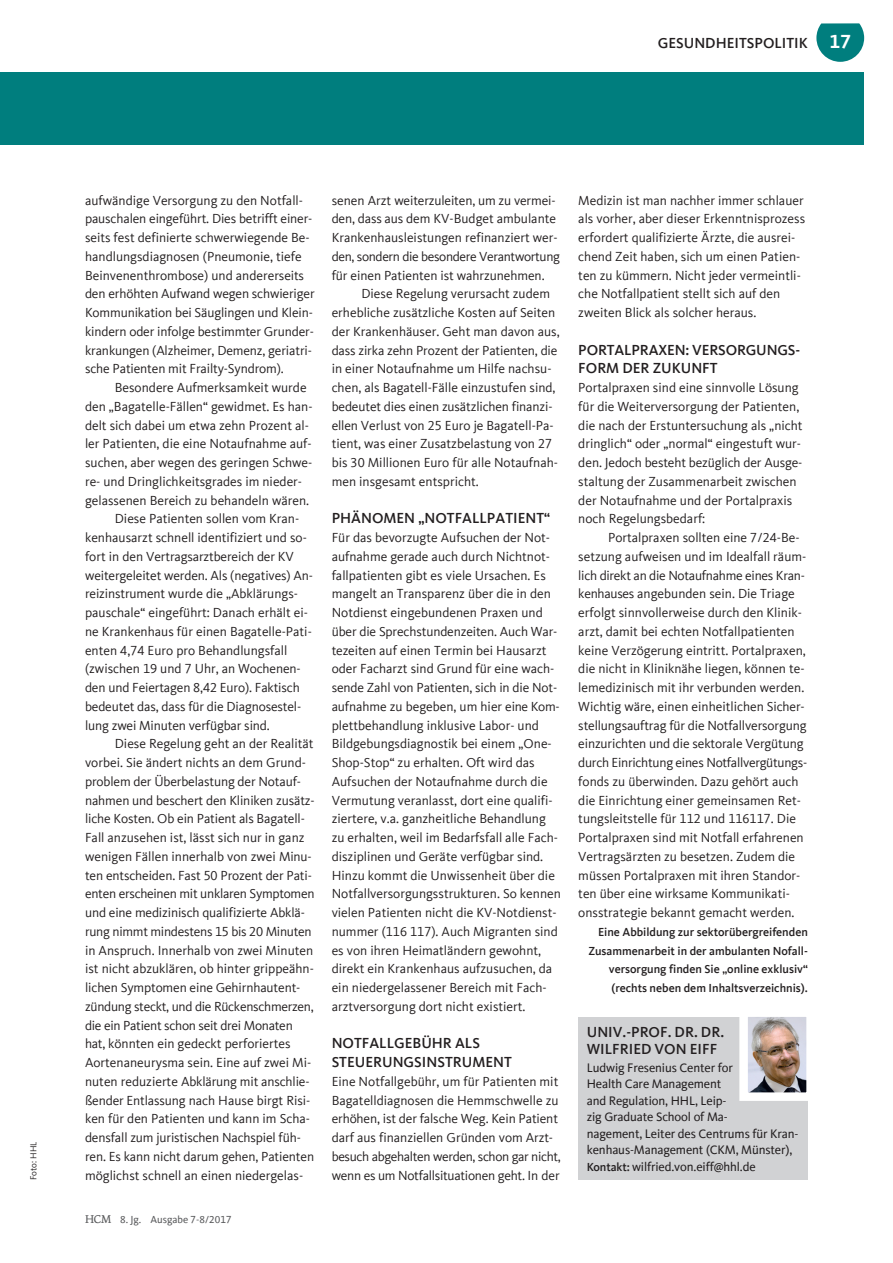
<style>
.page{position:relative;width:893px;height:1263px;background:#fff}
.page>*{position:absolute;margin:0;border:0;box-sizing:border-box;transform-origin:0 0}
.HuC_zztr_pagina{font:700 19.5px "Kievit Offc";color:#fff}
.HuC_zw_std{font:500 15px/18.8px "Kievit Offc";color:#231f20}
.HuC_ueb_kasten_autor{font:500 15px/16.5px "Kievit Offc";color:#231f20}
.HuC_zztr_rubrik_rech{font:500 15px "Kievit Offc";color:#231f20}
.HuC_text_std_m_einzu{font:13.5px/18.8px "Kievit Offc";color:#231f20}
.HuC_text_std{font:13.5px/18.8px "Kievit Offc";color:#231f20}
.HuC_text_kasten{font:12.75px/16.5px "Kievit Offc";letter-spacing:-.01em;color:#231f20}
.HuC_text_std-2{font:500 12px/18.8px "Kievit Offc";color:#231f20;text-align:right}
.HuC_zztr_ausgabe_rec{font:10.5px "Kievit Offc";color:#57585a}
.HuC_bu_foto{font:9px "Kievit Offc";color:#231f20}
.s1{font-family:"Dolly";font-size:12px}
.s2{font-weight:500;font-size:12px}
</style>
<div class="page">
<svg style="left:816px;top:23px;width:48px;height:39px;background:#2d9494"></svg>
<div style="left:0;top:72px;width:863px;height:73px;background:#007e7e"></div>
<div style="left:578px;top:1017px;width:230px;height:163px;background:#d1d2d4"></div>
<img style="left:749px;top:1018px;width:56px;height:73px">
<div style="left:739px;top:1008px;width:76px;height:93px;border:9px solid #fff"></div>
<p class="HuC_zztr_rubrik_rech" style="left:658px;top:34px;width:152px">GESUNDHEITSPOLITIK</p>
<p class="HuC_zztr_pagina" style="left:830px;top:30px;width:23px">17</p>
<p class="HuC_bu_foto" style="left:29px;top:1180px;width:40px;rotate:-90deg">Foto: HHL</p>
<p class="HuC_text_std" style="left:85px;top:191px;width:231px">aufwändige Versorgung zu den Notfall&shy;pauschalen eingeführt. Dies betrifft einer&shy;seits fest definierte schwerwiegende Be&shy;handlungsdiagnosen (Pneumonie, tiefe Beinvenenthrombose) und andererseits den erhöhten Aufwand wegen schwieriger Kommunikation bei Säuglingen und Klein&shy;kindern oder infolge bestimmter Grunder&shy;krankungen (Alzheimer, Demenz, geriatri&shy;sche Patienten mit Frailty-Syndrom).</p>
<p class="HuC_text_std_m_einzu" style="left:85px;top:378px;width:229px;text-indent:30px">Besondere Aufmerksamkeit wurde den „Bagatelle-Fällen“ gewidmet. Es han&shy;delt sich dabei um etwa zehn Prozent al&shy;ler Patienten, die eine Notaufnahme auf&shy;suchen, aber wegen des geringen Schwe&shy;re- und Dringlichkeitsgrades im nieder&shy;gelassenen Bereich zu behandeln wären.</p>
<p class="HuC_text_std_m_einzu" style="left:85px;top:510px;width:229px;text-indent:30px">Diese Patienten sollen vom Kran&shy;kenhausarzt schnell identifiziert und so&shy;fort in den Vertragsarztbereich der KV weitergeleitet werden. Als (negatives) An&shy;reizinstrument wurde die „Abklärungs&shy;pauschale“ eingeführt: Danach erhält ei&shy;ne Krankenhaus für einen Bagatelle-Pati&shy;enten 4,74 Euro pro Behandlungsfall (zwischen 19 und 7 Uhr, an Wochenen&shy;den und Feiertagen 8,42 Euro). Faktisch bedeutet das, dass für die Diagnosestel&shy;lung zwei Minuten verfügbar sind.</p>
<p class="HuC_text_std_m_einzu" style="left:85px;top:735px;width:231px;text-indent:30px">Diese Regelung geht an der Realität vorbei. Sie ändert nichts an dem Grund&shy;problem der Überbelastung der Notauf&shy;nahmen und beschert den Kliniken zusätz&shy;liche Kosten. Ob ein Patient als Bagatell-Fall anzusehen ist, lässt sich nur in ganz wenigen Fällen innerhalb von zwei Minu&shy;ten entscheiden. Fast 50 Prozent der Pati&shy;enten erscheinen mit unklaren Symptomen und eine medizinisch qualifizierte Abklä&shy;rung nimmt mindestens 15 bis 20 Minuten in Anspruch. Innerhalb von zwei Minuten ist nicht abzuklären, ob hinter grippeähn&shy;lichen Symptomen eine Gehirnhautent&shy;zündung steckt, und die Rückenschmerzen, die ein Patient schon seit drei Monaten hat, könnten ein gedeckt perforiertes Aortenaneurysma sein. Eine auf zwei Mi&shy;nuten reduzierte Abklärung mit anschlie&shy;ßender Entlassung nach Hause birgt Risi&shy;ken für den Patienten und kann im Scha&shy;densfall zum juristischen Nachspiel füh&shy;ren. Es kann nicht darum gehen, Patienten möglichst schnell an einen niedergelas-</p>
<p class="HuC_zztr_ausgabe_rec" style="left:85px;top:1213px;width:148px"><span class="s1">HCM</span> 8. Jg. Ausgabe 7-8/2017</p>
<p class="HuC_text_std_m_einzu" style="left:332px;top:191px;width:230px">senen Arzt weiterzuleiten, um zu vermei&shy;den, dass aus dem KV-Budget ambulante Krankenhausleistungen refinanziert wer&shy;den, sondern die besondere Verantwortung für einen Patienten ist wahrzunehmen.</p>
<p class="HuC_text_std_m_einzu" style="left:332px;top:285px;width:229px;text-indent:30px">Diese Regelung verursacht zudem erhebliche zusätzliche Kosten auf Seiten der Krankenhäuser. Geht man davon aus, dass zirka zehn Prozent der Patienten, die in einer Notaufnahme um Hilfe nachsu&shy;chen, als Bagatell-Fälle einzustufen sind, bedeutet dies einen zusätzlichen finanzi&shy;ellen Verlust von 25 Euro je Bagatell-Pa&shy;tient, was einer Zusatzbelastung von 27 bis 30 Millionen Euro für alle Notaufnah&shy;men insgesamt entspricht.</p>
<p class="HuC_zw_std" style="left:332px;top:509px;width:220px">PHÄNOMEN „NOTFALLPATIENT“</p>
<p class="HuC_text_std" style="left:332px;top:528px;width:231px">Für das bevorzugte Aufsuchen der Not&shy;aufnahme gerade auch durch Nichtnot&shy;fallpatienten gibt es viele Ursachen. Es mangelt an Transparenz über die in den Notdienst eingebundenen Praxen und über die Sprechstundenzeiten. Auch War&shy;tezeiten auf einen Termin bei Hausarzt oder Facharzt sind Grund für eine wach&shy;sende Zahl von Patienten, sich in die Not&shy;aufnahme zu begeben, um hier eine Kom&shy;plettbehandlung inklusive Labor- und Bildgebungsdiagnostik bei einem „One-Shop-Stop“ zu erhalten. Oft wird das Aufsuchen der Notaufnahme durch die Vermutung veranlasst, dort eine qualifi&shy;ziertere, v.a. ganzheitliche Behandlung zu erhalten, weil im Bedarfsfall alle Fach&shy;disziplinen und Geräte verfügbar sind.<br>Hinzu kommt die Unwissenheit über die Notfallversorgungsstrukturen. So kennen vielen Patienten nicht die KV-Notdienst&shy;nummer (116 117). Auch Migranten sind es von ihren Heimatländern gewohnt, direkt ein Krankenhaus aufzusuchen, da ein niedergelassener Bereich mit Fach&shy;arztversorgung dort nicht existiert.</p>
<p class="HuC_zw_std" style="left:332px;top:1034px;width:182px">NOTFALLGEBÜHR ALS<br>STEUERUNGSINSTRUMENT</p>
<p class="HuC_text_std" style="left:332px;top:1072px;width:231px">Eine Notfallgebühr, um für Patienten mit Bagatelldiagnosen die Hemmschwelle zu erhöhen, ist der falsche Weg. Kein Patient darf aus finanziellen Gründen vom Arzt&shy;besuch abgehalten werden, schon gar nicht, wenn es um Notfallsituationen geht. In der</p>
<p class="HuC_text_std" style="left:578px;top:191px;width:228px">Medizin ist man nachher immer schlauer als vorher, aber dieser Erkenntnisprozess erfordert qualifizierte Ärzte, die ausrei&shy;chend Zeit haben, sich um einen Patien&shy;ten zu kümmern. Nicht jeder vermeintli&shy;che Notfallpatient stellt sich auf den zweiten Blick als solcher heraus.</p>
<p class="HuC_zw_std" style="left:578px;top:340px;width:223px">PORTALPRAXEN: VERSORGUNGS-<br>FORM DER ZUKUNFT</p>
<p class="HuC_text_std" style="left:578px;top:378px;width:226px">Portalpraxen sind eine sinnvolle Lösung für die Weiterversorgung der Patienten, die nach der Erstuntersuchung als „nicht dringlich“ oder „normal“ eingestuft wur&shy;den. Jedoch besteht bezüglich der Ausge&shy;staltung der Zusammenarbeit zwischen der Notaufnahme und der Portalpraxis noch Regelungsbedarf:</p>
<p class="HuC_text_std_m_einzu" style="left:578px;top:528px;width:230px;text-indent:30px">Portalpraxen sollten eine 7/24-Be&shy;setzung aufweisen und im Idealfall räum&shy;lich direkt an die Notaufnahme eines Kran&shy;kenhauses angebunden sein. Die Triage erfolgt sinnvollerweise durch den Klinik&shy;arzt, damit bei echten Notfallpatienten keine Verzögerung eintritt. Portalpraxen, die nicht in Kliniknähe liegen, können te&shy;lemedizinisch mit ihr verbunden werden.<br>Wichtig wäre, einen einheitlichen Sicher&shy;stellungsauftrag für die Notfallversorgung einzurichten und die sektorale Vergütung durch Einrichtung eines Notfallvergütungs&shy;fonds zu überwinden. Dazu gehört auch die Einrichtung einer gemeinsamen Ret&shy;tungsleitstelle für 112 und 116117. Die Portalpraxen sind mit Notfall erfahrenen Vertragsärzten zu besetzen. Zudem die müssen Portalpraxen mit ihren Standor&shy;ten über eine wirksame Kommunikati&shy;onsstrategie bekannt gemacht werden.</p>
<p class="HuC_text_std-2" style="left:588px;top:922px;width:221px">Eine Abbildung zur sektorübergreifenden Zusammenarbeit in der ambulanten Nofall&shy;versorgung finden Sie „online exklusiv“ (rechts neben dem Inhaltsverzeichnis).</p>
<p class="HuC_ueb_kasten_autor" style="left:587px;top:1024px;width:139px">UNIV.-PROF. DR. DR.<br>WILFRIED VON EIFF</p>
<p class="HuC_text_kasten" style="left:587px;top:1059px;width:213px">Ludwig Fresenius Center for<br>Health Care Management<br>and Regulation, HHL, Leip-<br>zig Graduate School of Ma-<br>nagement, Leiter des Centrums für Kran&shy;kenhaus-Management (CKM, Münster),<br><span class="s2">Kontakt:</span> wilfried.von.eiff@hhl.de</p>
</div>
